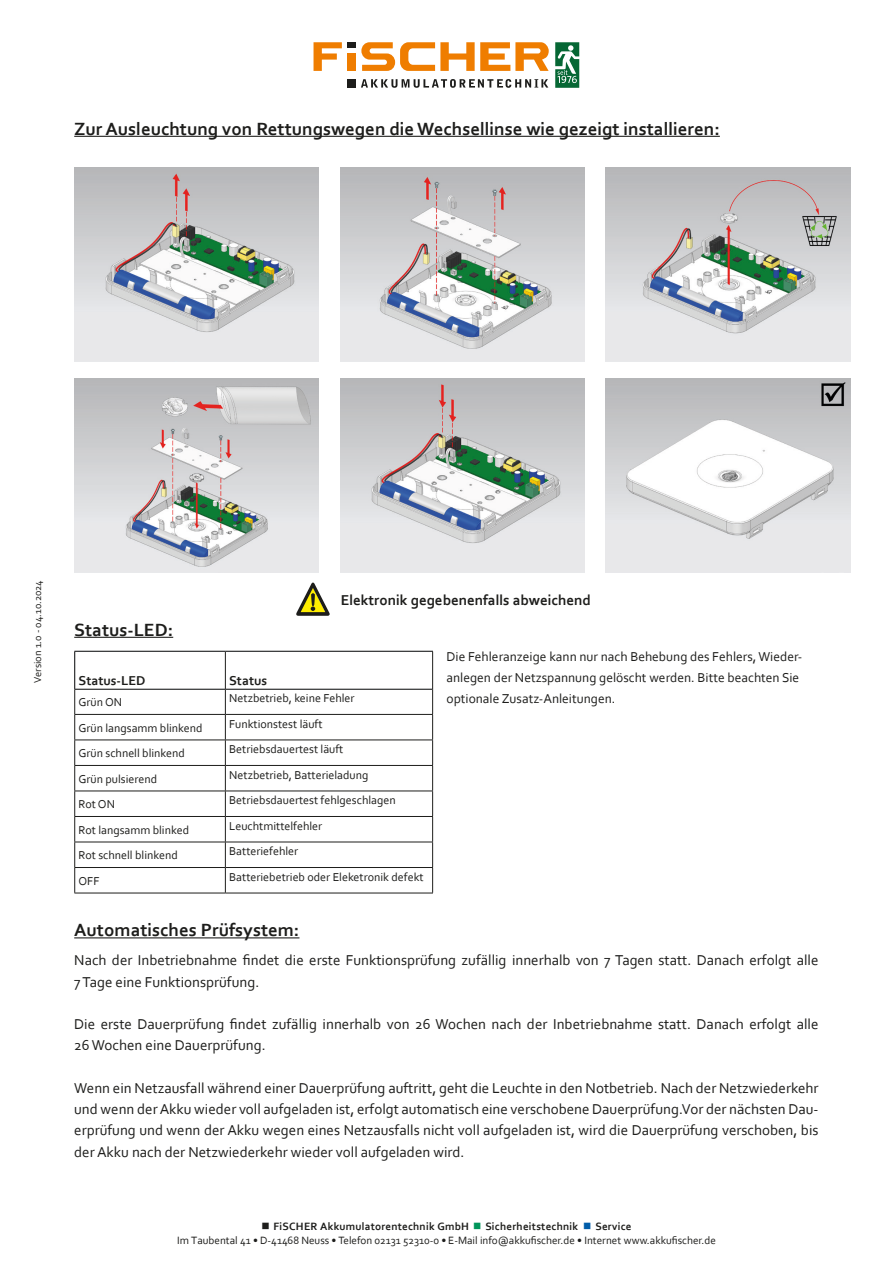
<style>
.page{position:relative;width:893px;height:1263px;background:#fff}
.page>*{position:absolute;margin:0;border:0;box-sizing:border-box;transform-origin:0 0}
.Überschrift_1{font:700 18.6px "Corbel";color:#1d1d1b}
.Fließtext{font:15px/21.3px "Corbel";color:#1d1d1b}
.t1{font:700 15px "Corbel";color:#1d1d1b}
.Fließtext-2{font:13.5px/21px "Corbel";color:#1d1d1b}
.Tabellenkopf{font:700 13.5px "Corbel";color:#1d1d1b}
.Tabelle{font:12px "Corbel";color:#1d1d1b}
.t2{font:11.1px/14.2px "Corbel";color:#1d1d1b;text-align:center}
.Copyright__Version_und_Datum{font:10.5px "Corbel";color:#1d1d1b}
.s1{font-weight:700}
.s2{color:#00955a}
.s3{color:#005da9}
</style>
<div class="page">
<div style="left:347px;top:42px;width:9px;height:6px;background:#1d1d1b"></div>
<svg style="left:314px;top:42px;width:28px;height:29px"></svg>
<div style="left:347px;top:53px;width:9px;height:18px;background:#ef7d00"></div>
<svg style="left:361px;top:42px;width:188px;height:29px"></svg>
<div style="left:347px;top:79px;width:9px;height:9px;background:#1d1d1b"></div>
<svg style="left:361px;top:79px;width:187px;height:9px"></svg>
<svg style="left:555px;top:42px;width:24px;height:46px"></svg>
<hr style="left:74px;top:937px;width:225px;height:1px;background:#1d1d1b">
<hr style="left:74px;top:637px;width:99px;height:1px;background:#1d1d1b">
<hr style="left:74px;top:651px;width:151px;height:1px;background:#020304">
<hr style="left:225px;top:651px;width:208px;height:1px;background:#020304">
<hr style="left:74px;top:651px;width:1px;height:38px;background:#020304">
<hr style="left:225px;top:651px;width:1px;height:38px;background:#1d1d1b">
<hr style="left:74px;top:689px;width:151px;height:1px;background:#020304">
<hr style="left:432px;top:651px;width:1px;height:38px;background:#1d1d1b">
<hr style="left:225px;top:689px;width:207px;height:1px;background:#020304">
<hr style="left:74px;top:714px;width:151px;height:1px;background:#1d1d1b">
<hr style="left:225px;top:714px;width:208px;height:1px;background:#1d1d1b">
<hr style="left:74px;top:740px;width:151px;height:1px;background:#1d1d1b">
<hr style="left:225px;top:740px;width:208px;height:1px;background:#1d1d1b">
<hr style="left:74px;top:765px;width:151px;height:1px;background:#1d1d1b">
<hr style="left:225px;top:765px;width:208px;height:1px;background:#1d1d1b">
<svg style="left:74px;top:689px;width:1px;height:204px"></svg>
<svg style="left:225px;top:689px;width:1px;height:204px"></svg>
<hr style="left:74px;top:791px;width:151px;height:1px;background:#1d1d1b">
<hr style="left:74px;top:816px;width:151px;height:1px;background:#1d1d1b">
<hr style="left:74px;top:842px;width:151px;height:1px;background:#1d1d1b">
<hr style="left:74px;top:867px;width:151px;height:1px;background:#1d1d1b">
<hr style="left:74px;top:893px;width:151px;height:1px;background:#1d1d1b">
<svg style="left:432px;top:689px;width:1px;height:204px"></svg>
<hr style="left:225px;top:791px;width:208px;height:1px;background:#1d1d1b">
<hr style="left:225px;top:816px;width:208px;height:1px;background:#1d1d1b">
<hr style="left:225px;top:842px;width:208px;height:1px;background:#1d1d1b">
<hr style="left:225px;top:867px;width:208px;height:1px;background:#1d1d1b">
<hr style="left:225px;top:893px;width:208px;height:1px;background:#1d1d1b">
<hr style="left:74px;top:136px;width:646px;height:1px;background:#1d1d1b">
<img style="left:74px;top:168px;width:245px;height:193px">
<img style="left:74px;top:379px;width:245px;height:193px">
<img style="left:340px;top:168px;width:245px;height:193px">
<img style="left:340px;top:379px;width:245px;height:193px">
<img style="left:606px;top:168px;width:244px;height:193px">
<img style="left:606px;top:379px;width:244px;height:193px">
<svg style="left:296px;top:583px;width:34px;height:33px"></svg>
<p class="Überschrift_1" style="left:74px;top:117px;width:647px">Zur Ausleuchtung von Rettungswegen die Wechsellinse wie gezeigt installieren:</p>
<p class="Copyright__Version_und_Datum" style="left:31px;top:683px;width:104px;rotate:-90deg">Version 1.0 - 04.10.2024</p>
<p class="Überschrift_1" style="left:74px;top:618px;width:101px">Status-LED:</p>
<p class="t1" style="left:341px;top:590px;width:251px">Elektronik gegebenenfalls abweichend</p>
<p class="Tabellenkopf" style="left:79px;top:672px;width:68px">Status-LED</p>
<p class="Tabellenkopf" style="left:229px;top:672px;width:40px">Status</p>
<p class="Tabelle" style="left:79px;top:695px;width:45px">Grün ON</p>
<p class="Tabelle" style="left:229px;top:691px;width:127px">Netzbetrieb, keine Fehler</p>
<p class="Tabelle" style="left:79px;top:720px;width:126px">Grün langsamm blinkend</p>
<p class="Tabelle" style="left:229px;top:716px;width:95px">Funktionstest läuft</p>
<p class="Tabelle" style="left:79px;top:746px;width:108px">Grün schnell blinkend</p>
<p class="Tabelle" style="left:229px;top:742px;width:116px">Betriebsdauertest läuft</p>
<p class="Tabelle" style="left:79px;top:771px;width:80px">Grün pulsierend</p>
<p class="Tabelle" style="left:229px;top:767px;width:141px">Netzbetrieb, Batterieladung</p>
<p class="Tabelle" style="left:79px;top:797px;width:38px">Rot ON</p>
<p class="Tabelle" style="left:229px;top:793px;width:168px">Betriebsdauertest fehlgeschlagen</p>
<p class="Tabelle" style="left:79px;top:822px;width:112px">Rot langsamm blinked</p>
<p class="Tabelle" style="left:229px;top:818px;width:95px">Leuchtmittelfehler</p>
<p class="Tabelle" style="left:79px;top:848px;width:101px">Rot schnell blinkend</p>
<p class="Tabelle" style="left:229px;top:844px;width:71px">Batteriefehler</p>
<p class="Tabelle" style="left:79px;top:873px;width:22px">OFF</p>
<p class="Tabelle" style="left:229px;top:869px;width:196px">Batteriebetrieb oder Eleketronik defekt</p>
<p class="Überschrift_1" style="left:74px;top:918px;width:227px">Automatisches Prüfsystem:</p>
<p class="Fließtext-2" style="left:446px;top:646px;width:357px">Die Fehleranzeige kann nur nach Behebung des Fehlers, Wieder&shy;anlegen der Netzspannung gelöscht werden. Bitte beachten Sie optionale Zusatz-Anleitungen.</p>
<p class="Fließtext" style="left:74px;top:949px;width:746px">Nach der Inbetriebnahme findet die erste Funktionsprüfung zufällig innerhalb von 7 Tagen statt. Danach erfolgt alle<br>7 Tage eine Funktionsprüfung.</p>
<p class="Fließtext" style="left:74px;top:1013px;width:746px">Die erste Dauerprüfung findet zufällig innerhalb von 26 Wochen nach der Inbetriebnahme statt. Danach erfolgt alle<br>26 Wochen eine Dauerprüfung.</p>
<p class="Fließtext" style="left:74px;top:1077px;width:746px;text-align:justify">Wenn ein Netzausfall während einer Dauerprüfung auftritt, geht die Leuchte in den Notbetrieb. Nach der Netzwiederkehr und wenn der Akku wieder voll aufgeladen ist, erfolgt automatisch eine verschobene Dauerprüfung.Vor der nächsten Dau&shy;erprüfung und wenn der Akku wegen eines Netzausfalls nicht voll aufgeladen ist, wird die Dauerprüfung verschoben, bis der Akku nach der Netzwiederkehr wieder voll aufgeladen wird.</p>
<p class="t2" style="left:177px;top:1218px;width:540px">■ <span class="s1">FiSCHER Akkumulatorentechnik GmbH</span> <span class="s2">■</span> <span class="s1">Sicherheitstechnik</span> <span class="s3">■</span> <span class="s1">Service<br></span>Im Taubental 41 • D-41468 Neuss • Telefon 02131 52310-0 • E-Mail info@akkufischer.de • Internet www.akkufischer.de</p>
</div>
